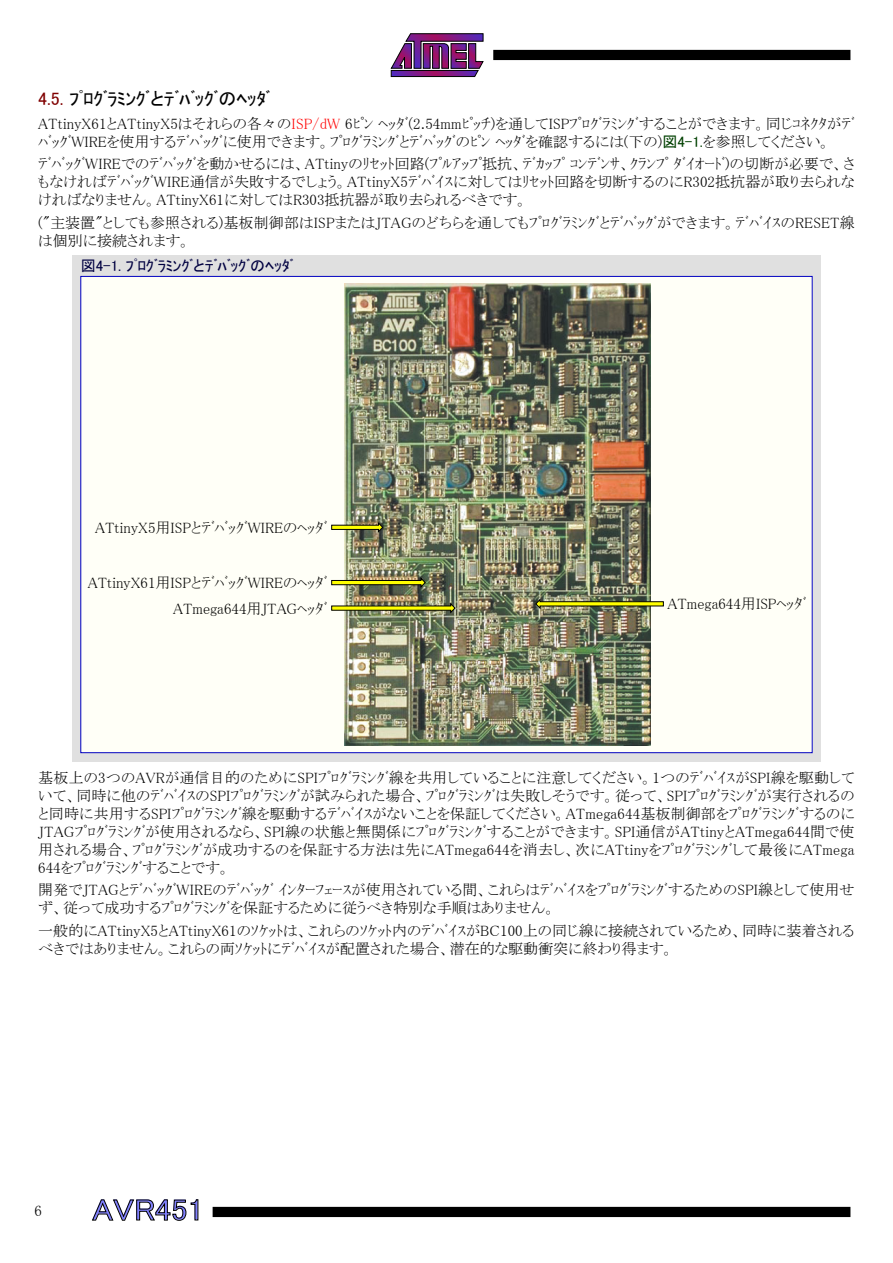
<style>
.page{position:relative;width:893px;height:1263px;background:#fff}
.page>*{position:absolute;margin:0;border:0;box-sizing:border-box;transform-origin:0 0}
.t1{font:30px "MS P Gothic";color:#8080ff;scale:1.1 1}
.t2{font:18px "MS P Gothic";color:#000}
.t3{font:15px/18px "MS P Mincho";color:#000}
.t4{font:15px "MS P Gothic";color:#000040}
.s1{color:#800000}
.s2{color:#f00}
.s3{font-family:"MS P Gothic";color:#004000}
</style>
<div class="page">
<svg style="left:390px;top:33px;width:94px;height:44px"></svg>
<div style="left:493px;top:50px;width:357px;height:10px;background:#000"></div>
<div style="left:213px;top:1207px;width:637px;height:10px;background:#000"></div>
<svg style="left:92px;top:1199px;width:106px;height:22px"></svg>
<div style="left:72px;top:255px;width:749px;height:506px;background:#e0e0e0"></div>
<div style="left:81px;top:276px;width:731px;height:477px;background:#fffff7"></div>
<img style="left:344px;top:284px;width:307px;height:461px">
<svg style="left:331px;top:522px;width:52px;height:11px"></svg>
<svg style="left:535px;top:598px;width:129px;height:11px"></svg>
<svg style="left:331px;top:603px;width:125px;height:10px"></svg>
<svg style="left:331px;top:577px;width:95px;height:11px"></svg>
<p class="t2" style="left:38px;top:89px;width:234px"><span class="s1">4.5.</span> ﾌﾟﾛｸﾞﾗﾐﾝｸﾞとﾃﾞﾊﾞｯｸﾞのﾍｯﾀﾞ</p>
<p class="t3" style="left:38px;top:114px;width:818px">ATtinyX61とATtinyX5はそれらの各々の<span class="s2">ISP/dW</span> 6ﾋﾟﾝ ﾍｯﾀﾞ(2.54mmﾋﾟｯﾁ)を通してISPﾌﾟﾛｸﾞﾗﾐﾝｸﾞすることができます。同じｺﾈｸﾀがﾃﾞﾊﾞｯｸﾞWIREを使用するﾃﾞﾊﾞｯｸﾞに使用できます。ﾌﾟﾛｸﾞﾗﾐﾝｸﾞとﾃﾞﾊﾞｯｸﾞのﾋﾟﾝ ﾍｯﾀﾞを確認するには(下の)<span class="s3">図4-1.</span>を参照してください。</p>
<p class="t3" style="left:38px;top:155px;width:818px;text-align:justify">ﾃﾞﾊﾞｯｸﾞWIREでのﾃﾞﾊﾞｯｸﾞを動かせるには、ATtinyのﾘｾｯﾄ回路(ﾌﾟﾙｱｯﾌﾟ抵抗、ﾃﾞｶｯﾌﾟ ｺﾝﾃﾞﾝｻ、ｸﾗﾝﾌﾟ ﾀﾞｲｵｰﾄﾞ)の切断が必要で、さもなければﾃﾞﾊﾞｯｸﾞWIRE通信が失敗するでしょう。ATtinyX5ﾃﾞﾊﾞｲｽに対してはﾘｾｯﾄ回路を切断するのにR302抵抗器が取り去られなければなりません。ATtinyX61に対してはR303抵抗器が取り去られるべきです。</p>
<p class="t3" style="left:38px;top:213px;width:818px">("主装置"としても参照される)基板制御部はISPまたはJTAGのどちらを通してもﾌﾟﾛｸﾞﾗﾐﾝｸﾞとﾃﾞﾊﾞｯｸﾞができます。ﾃﾞﾊﾞｲｽのRESET線は個別に接続されます。</p>
<p class="t4" style="left:81px;top:258px;width:214px">図4-1. ﾌﾟﾛｸﾞﾗﾐﾝｸﾞとﾃﾞﾊﾞｯｸﾞのﾍｯﾀﾞ</p>
<p class="t3" style="left:95px;top:518px;width:234px">ATtinyX5用ISPとﾃﾞﾊﾞｯｸﾞWIREのﾍｯﾀﾞ</p>
<p class="t3" style="left:88px;top:574px;width:241px">ATtinyX61用ISPとﾃﾞﾊﾞｯｸﾞWIREのﾍｯﾀﾞ</p>
<p class="t3" style="left:173px;top:599px;width:156px">ATmega644用JTAGﾍｯﾀﾞ</p>
<p class="t3" style="left:668px;top:595px;width:140px">ATmega644用ISPﾍｯﾀﾞ</p>
<p class="t3" style="left:38px;top:768px;width:818px;text-align:justify">基板上の3つのAVRが通信目的のためにSPIﾌﾟﾛｸﾞﾗﾐﾝｸﾞ線を共用していることに注意してください。1つのﾃﾞﾊﾞｲｽがSPI線を駆動していて、同時に他のﾃﾞﾊﾞｲｽのSPIﾌﾟﾛｸﾞﾗﾐﾝｸﾞが試みられた場合、ﾌﾟﾛｸﾞﾗﾐﾝｸﾞは失敗しそうです。従って、SPIﾌﾟﾛｸﾞﾗﾐﾝｸﾞが実行されるのと同時に共用するSPIﾌﾟﾛｸﾞﾗﾐﾝｸﾞ線を駆動するﾃﾞﾊﾞｲｽがないことを保証してください。ATmega644基板制御部をﾌﾟﾛｸﾞﾗﾐﾝｸﾞするのにJTAGﾌﾟﾛｸﾞﾗﾐﾝｸﾞが使用されるなら、SPI線の状態と無関係にﾌﾟﾛｸﾞﾗﾐﾝｸﾞすることができます。SPI通信がATtinyとATmega644間で使用される場合、ﾌﾟﾛｸﾞﾗﾐﾝｸﾞが成功するのを保証する方法は先にATmega644を消去し、次にATtinyをﾌﾟﾛｸﾞﾗﾐﾝｸﾞして最後にATmega 644をﾌﾟﾛｸﾞﾗﾐﾝｸﾞすることです。</p>
<p class="t3" style="left:38px;top:881px;width:818px">開発でJTAGとﾃﾞﾊﾞｯｸﾞWIREのﾃﾞﾊﾞｯｸﾞ ｲﾝﾀｰﾌｪｰｽが使用されている間、これらはﾃﾞﾊﾞｲｽをﾌﾟﾛｸﾞﾗﾐﾝｸﾞするためのSPI線として使用せず、従って成功するﾌﾟﾛｸﾞﾗﾐﾝｸﾞを保証するために従うべき特別な手順はありません。</p>
<p class="t3" style="left:38px;top:921px;width:818px">一般的にATtinyX5とATtinyX61のｿｹｯﾄは、これらのｿｹｯﾄ内のﾃﾞﾊﾞｲｽがBC100上の同じ線に接続されているため、同時に装着されるべきではありません。これらの両ｿｹｯﾄにﾃﾞﾊﾞｲｽが配置された場合、潜在的な駆動衝突に終わり得ます。</p>
<p class="t3" style="left:35px;top:1202px;width:9px">6</p>
<h1 class="t1" style="left:92px;top:1195px;width:103px">AVR451</h1>
</div>
